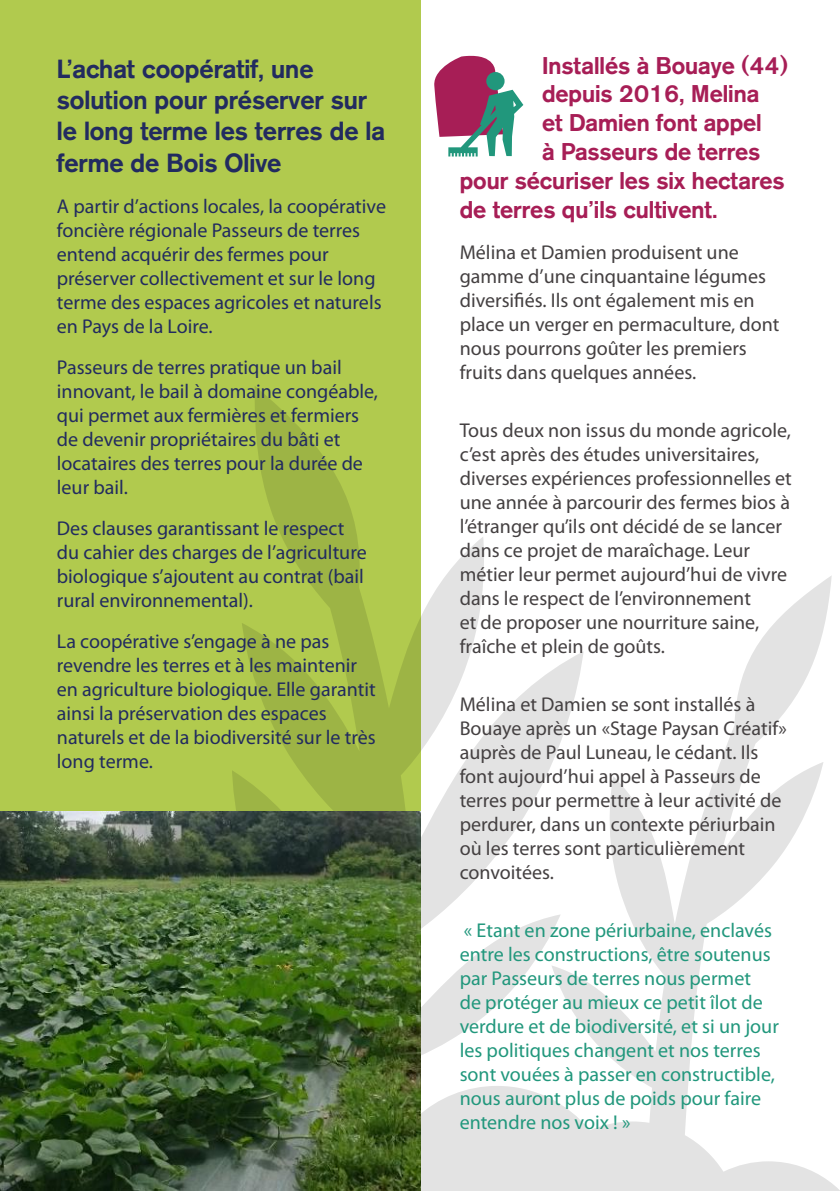
<style>
.page{position:relative;width:840px;height:1191px;background:#fff}
.page>*{position:absolute;margin:0;border:0;box-sizing:border-box;transform-origin:0 0}
.t1{font:500 26px/31.2px "AG Old Face";color:#222b5f}
.t2{font:500 24px "AG Old Face";color:#a71e56}
.t3{font:20px/24px "Myriad Pro";color:#444041}
.t4{font:20px/24px "Myriad Pro";color:#222b5f}
.t5{font:20px/24px "Myriad Pro";color:#21977c}
</style>
<div class="page">
<div style="left:0;top:0;width:420px;height:1191px;background:#b1ca4e"></div>
<svg style="left:232px;top:386px;width:607px;height:805px"></svg>
<img style="left:0;top:811px;width:420px;height:380px">
<svg style="left:434px;top:55px;width:89px;height:101px"></svg>
<h1 class="t1" style="left:57px;top:53px;width:329px">L’achat coopératif, une solution pour préserver sur le long terme les terres de la ferme de Bois Olive</h1>
<p class="t4" style="left:57px;top:194px;width:330px">A partir d’actions locales, la coopérative foncière régionale Passeurs de terres entend acquérir des fermes pour préserver collectivement et sur le long terme des espaces agricoles et naturels en Pays de la Loire.</p>
<p class="t4" style="left:57px;top:355px;width:322px">Passeurs de terres pratique un bail innovant, le bail à domaine congéable, qui permet aux fermières et fermiers de devenir propriétaires du bâti et locataires des terres pour la durée de leur bail.</p>
<p class="t4" style="left:57px;top:516px;width:311px">Des clauses garantissant le respect du cahier des charges de l’agriculture biologique s’ajoutent au contrat (bail rural environnemental).</p>
<p class="t4" style="left:57px;top:629px;width:320px">La coopérative s’engage à ne pas revendre les terres et à les maintenir en agriculture biologique. Elle garantit ainsi la préservation des espaces naturels et de la biodiversité sur le très long terme.</p>
<p class="t2" style="left:541px;top:51px;width:248px">Installés à Bouaye (44)</p>
<p class="t2" style="left:541px;top:80px;width:219px">depuis 2016, Melina</p>
<p class="t2" style="left:541px;top:108px;width:221px">et Damien font appel</p>
<p class="t2" style="left:541px;top:137px;width:220px">à Passeurs de terres</p>
<p class="t2" style="left:459px;top:166px;width:326px">pour sécuriser les six hectares</p>
<p class="t2" style="left:459px;top:195px;width:259px">de terres qu’ils cultivent.</p>
<p class="t3" style="left:459px;top:240px;width:321px">Mélina et Damien produisent une gamme d’une cinquantaine légumes diversifiés. Ils ont également mis en place un verger en permaculture, dont nous pourrons goûter les premiers fruits dans quelques années.</p>
<p class="t3" style="left:459px;top:418px;width:333px">Tous deux non issus du monde agricole, c’est après des études universitaires, diverses expériences professionnelles et une année à parcourir des fermes bios à l’étranger qu’ils ont décidé de se lancer dans ce projet de maraîchage. Leur métier leur permet aujourd’hui de vivre dans le respect de l’environnement<br>et de proposer une nourriture saine, fraîche et plein de goûts.</p>
<p class="t3" style="left:459px;top:692px;width:328px">Mélina et Damien se sont installés à Bouaye après un «Stage Paysan Créatif» auprès de Paul Luneau, le cédant. Ils font aujourd’hui appel à Passeurs de terres pour permettre à leur activité de perdurer, dans un contexte périurbain où les terres sont particulièrement convoitées.</p>
<p class="t5" style="left:459px;top:918px;width:320px">« Etant en zone périurbaine, enclavés entre les constructions, être soutenus par Passeurs de terres nous permet<br>de protéger au mieux ce petit îlot de verdure et de biodiversité, et si un jour les politiques changent et nos terres sont vouées à passer en constructible, nous auront plus de poids pour faire entendre nos voix ! »</p>
</div>
